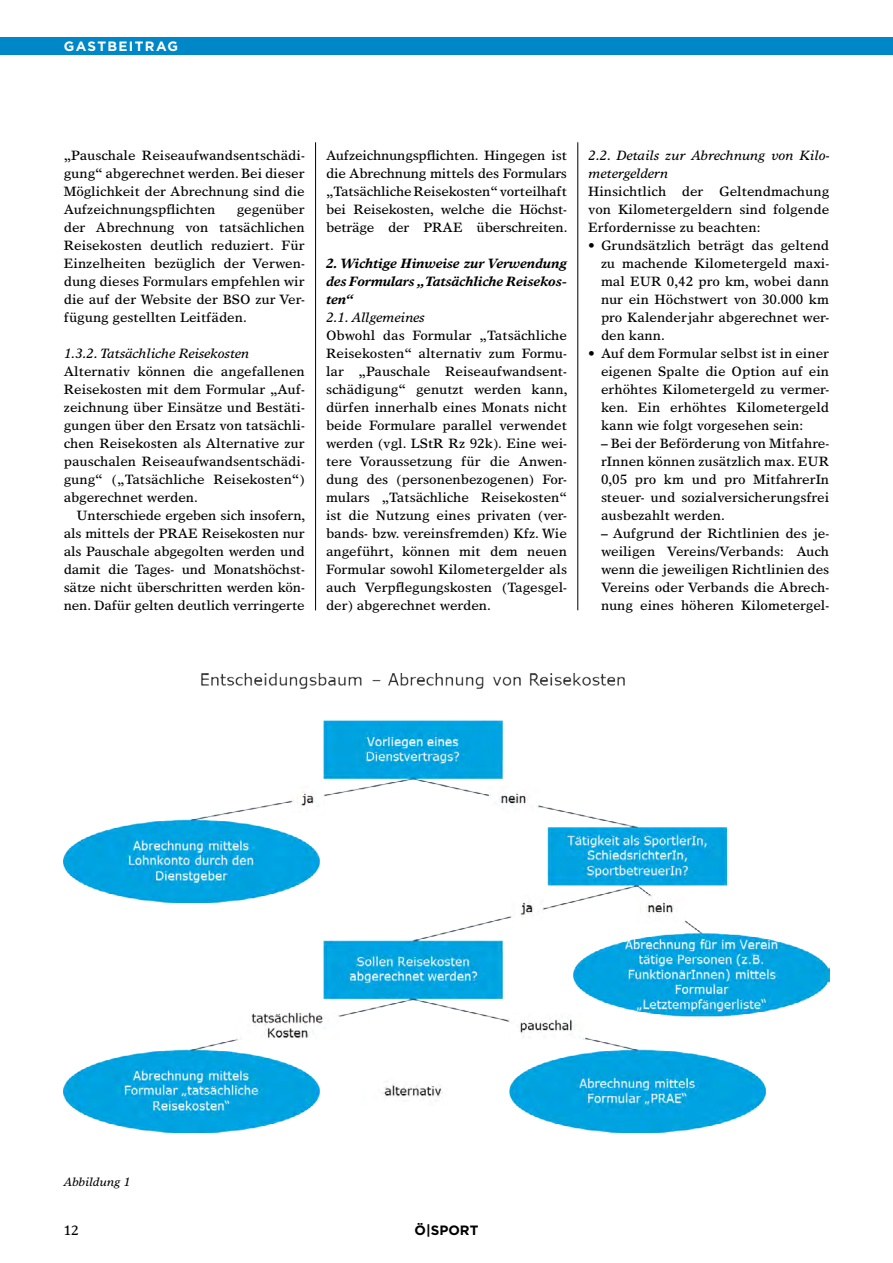
<style>
.page{position:relative;width:893px;height:1263px;background:#fff}
.page>*{position:absolute;margin:0;border:0;box-sizing:border-box;transform-origin:0 0}
.Fließtext_1__Absatz{font:13.5px/18px "Times Europa LT Std";color:#000;text-align:justify}
.Aufzählung{font:13.5px/18px "Times Europa LT Std";color:#000;text-align:justify}
.Fließtext_2__Absatz{font:13.5px/18px "Times Europa LT Std";letter-spacing:-.01em;color:#000;text-align:justify}
.Fließtext_1__Absatz-2{font:italic 13.5px/18px "Times Europa LT Std";color:#000}
.Überschrift_2__schwa{font:italic 700 13.5px/18px "Times Europa LT Std";color:#000;text-align:justify}
.Kolumnentitel{font:700 13.5px "Gotham";letter-spacing:.1em;color:#fff}
.t1{font:700 13.5px "Gotham";color:#000}
.Bildbeschriftung{font:italic 12px "Times Europa LT Std";color:#000}
</style>
<div class="page">
<img style="left:64px;top:673px;width:765px;height:459px">
<div style="left:0;top:38px;width:893px;height:17px;background:#0087c8"></div>
<hr style="left:315px;top:142px;width:1px;height:468px;background:#000">
<hr style="left:577px;top:142px;width:1px;height:468px;background:#000">
<p class="Kolumnentitel" style="left:64px;top:38px;width:116px">GASTBEITRAG</p>
<p class="Fließtext_1__Absatz" style="left:64px;top:146px;width:242px">„Pauschale Reiseaufwandsentschädi&shy;gung“ abgerechnet werden. Bei dieser Möglichkeit der Abrechnung sind die Aufzeichnungspflichten</p>
<p class="Fließtext_1__Absatz" style="left:64px;top:200px;width:242px;text-indent:173px">gegenüber der Abrechnung von tatsächlichen Reisekosten deutlich reduziert. Für Einzelheiten bezüglich der Verwen&shy;dung dieses Formulars empfehlen wir die auf der Website der BSO zur Ver&shy;fügung gestellten Leitfäden.</p>
<p class="Fließtext_1__Absatz-2" style="left:64px;top:344px;width:187px">1.3.2. Tatsächliche Reisekosten</p>
<p class="Fließtext_1__Absatz" style="left:64px;top:362px;width:242px">Alternativ können die angefallenen Reisekosten mit dem Formular „Auf&shy;zeichnung über Einsätze und Bestäti&shy;gungen über den Ersatz von tatsächli&shy;chen Reisekosten als Alternative zur pauschalen Reiseaufwandsentschädi&shy;gung“ („Tatsächliche Reisekosten“) abgerechnet werden.</p>
<p class="Fließtext_2__Absatz" style="left:64px;top:506px;width:243px;text-indent:13px">Unterschiede ergeben sich insofern, als mittels der PRAE Reisekosten nur als Pauschale abgegolten werden und damit die Tages- und Monatshöchst&shy;sätze nicht überschritten werden kön&shy;nen. Dafür gelten deutlich verringerte</p>
<p class="Fließtext_2__Absatz" style="left:326px;top:146px;width:243px">Aufzeichnungspflichten. Hingegen ist die Abrechnung mittels des Formulars „Tatsächliche Reisekosten“ vorteilhaft bei Reisekosten, welche die Höchst&shy;beträge der PRAE überschreiten.</p>
<p class="Überschrift_2__schwa" style="left:326px;top:255px;width:242px">2. Wichtige Hinweise zur Verwendung des Formulars „Tatsächliche Reisekos&shy;ten“</p>
<p class="Fließtext_1__Absatz-2" style="left:326px;top:308px;width:100px">2.1. Allgemeines</p>
<p class="Fließtext_1__Absatz" style="left:326px;top:326px;width:243px">Obwohl das Formular „Tatsächliche Reisekosten“ alternativ zum Formu&shy;lar „Pauschale Reiseaufwandsent&shy;schädigung“ genutzt werden kann, dürfen innerhalb eines Monats nicht beide Formulare parallel verwendet werden (vgl. LStR Rz 92k). Eine wei&shy;tere Voraussetzung für die Anwen&shy;dung des (personenbezogenen) For&shy;mulars „Tatsächliche Reisekosten“ ist die Nutzung eines privaten (ver&shy;bands- bzw. vereinsfremden) Kfz. Wie angeführt, können mit dem neuen Formular sowohl Kilometergelder als auch Verpflegungskosten (Tagesgel&shy;der) abgerechnet werden.</p>
<p class="Fließtext_1__Absatz-2" style="left:588px;top:146px;width:242px">2.2. Details zur Abrechnung von Kilo&shy;metergeldern</p>
<p class="Fließtext_1__Absatz" style="left:588px;top:182px;width:242px">Hinsichtlich der Geltendmachung von Kilometergeldern sind folgende Erfordernisse zu beachten:</p>
<p class="Aufzählung" style="left:601px;top:236px;width:230px;text-indent:-13px">• Grundsätzlich beträgt das geltend zu machende Kilometergeld maxi&shy;mal EUR 0,42 pro km, wobei dann nur ein Höchstwert von 30.000 km pro Kalenderjahr abgerechnet wer&shy;den kann.</p>
<p class="Aufzählung" style="left:601px;top:344px;width:230px;text-indent:-13px">• Auf dem Formular selbst ist in einer eigenen Spalte die Option auf ein erhöhtes Kilometergeld zu vermer&shy;ken. Ein erhöhtes Kilometergeld kann wie folgt vorgesehen sein:</p>
<p class="Aufzählung" style="left:601px;top:434px;width:230px">– Bei der Beförderung von Mitfahre&shy;rInnen können zusätzlich max. EUR 0,05 pro km und pro MitfahrerIn steuer- und sozialversicherungsfrei ausbezahlt werden.</p>
<p class="Aufzählung" style="left:601px;top:524px;width:230px">– Aufgrund der Richtlinien des je&shy;weiligen Vereins/Verbands: Auch wenn die jeweiligen Richtlinien des Vereins oder Verbands die Abrech&shy;nung eines höheren Kilometergel-</p>
<p class="Bildbeschriftung" style="left:64px;top:1175px;width:68px">Abbildung 1</p>
<p class="Fließtext_1__Absatz" style="left:64px;top:1220px;width:17px">12</p>
<p class="t1" style="left:415px;top:1222px;width:65px">Ö|SPORT</p>
</div>
